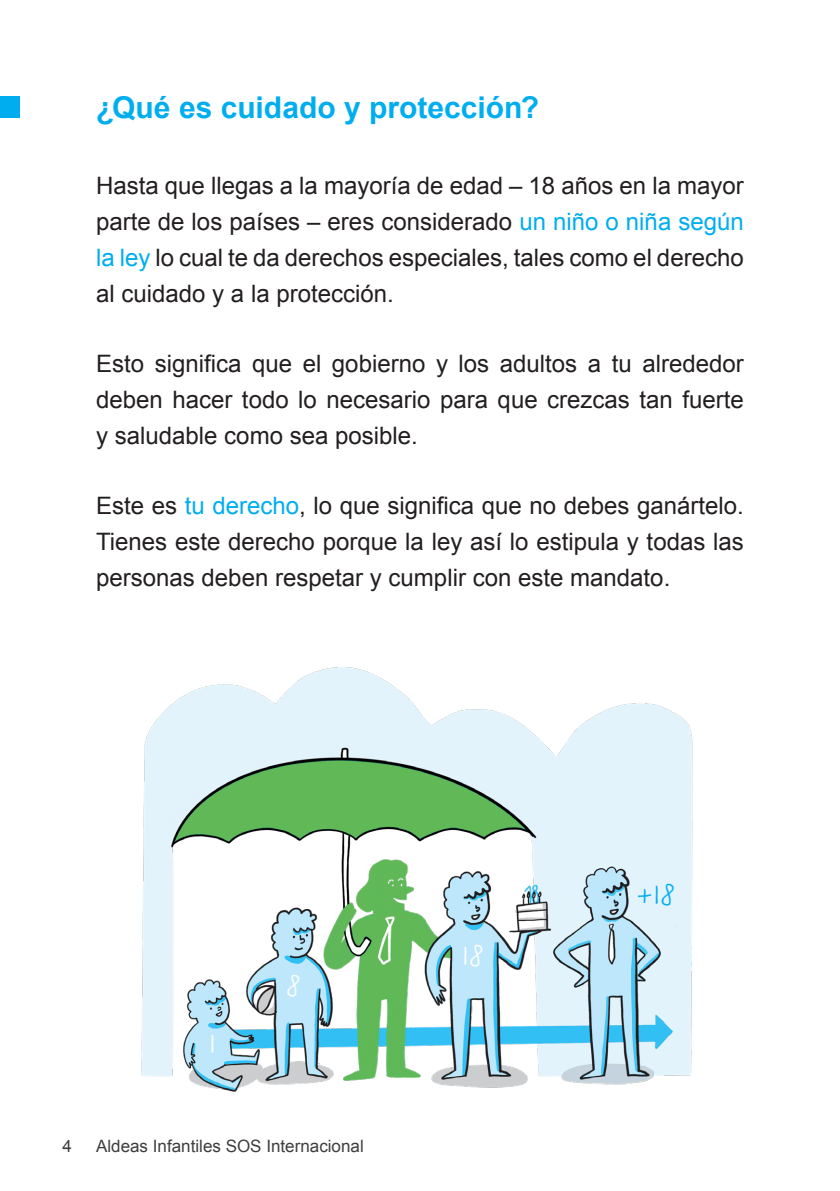
<style>
.page{position:relative;width:840px;height:1191px;background:#fff}
.page>*{position:absolute;margin:0;border:0;box-sizing:border-box;transform-origin:0 0}
.numbers{font:30.4px "Adobe Handwriting Tiffany";color:#fff}
.numbers-2{font:30.4px "Adobe Handwriting Tiffany";color:#00aeef}
.Heading_2-cyan{font:700 30px "Arial";color:#00aeef}
.Body_Text{font:24px/36px "Arial";color:#231f20;text-align:justify}
.t1{font:17px "Arial";color:#3e3e3f}
.s1{color:#00aeef}
.s2{font-size:28.6px}
</style>
<div class="page">
<img style="left:141px;top:667px;width:552px;height:425px">
<div style="left:0;top:96px;width:19px;height:22px;background:#00aeef"></div>
<p class="Heading_2-cyan" style="left:96px;top:88px;width:444px">¿Qué es cuidado y protección?</p>
<p class="Body_Text" style="left:96px;top:167px;width:649px">Hasta que llegas a la mayoría de edad – 18 años en la mayor parte de los países – eres considerado <span class="s1">un niño o niña según la ley</span> lo cual te da derechos especiales, tales como el derecho al cuidado y a la protección.</p>
<p class="Body_Text" style="left:96px;top:345px;width:649px">Esto significa que el gobierno y los adultos a tu alrededor deben hacer todo lo necesario para que crezcas tan fuerte y saludable como sea posible.</p>
<p class="Body_Text" style="left:96px;top:487px;width:649px">Este es <span class="s1">tu derecho</span>, lo que significa que no debes ganártelo.<br>Tienes este derecho porque la ley así lo estipula y todas las personas deben respetar y cumplir con este mandato.</p>
<p class="numbers" style="left:208px;top:1022px;width:10px">1</p>
<p class="numbers" style="left:286px;top:964px;width:16px">8</p>
<p class="t1" style="left:63px;top:1135px;width:11px">4</p>
<p class="t1" style="left:96px;top:1134px;width:269px">Aldeas Infantiles SOS Internacional</p>
<p class="numbers" style="left:461px;top:933px;width:24px">18</p>
<p class="numbers-2" style="left:637px;top:873px;width:40px"><span class="s2">+</span>18</p>
</div>
